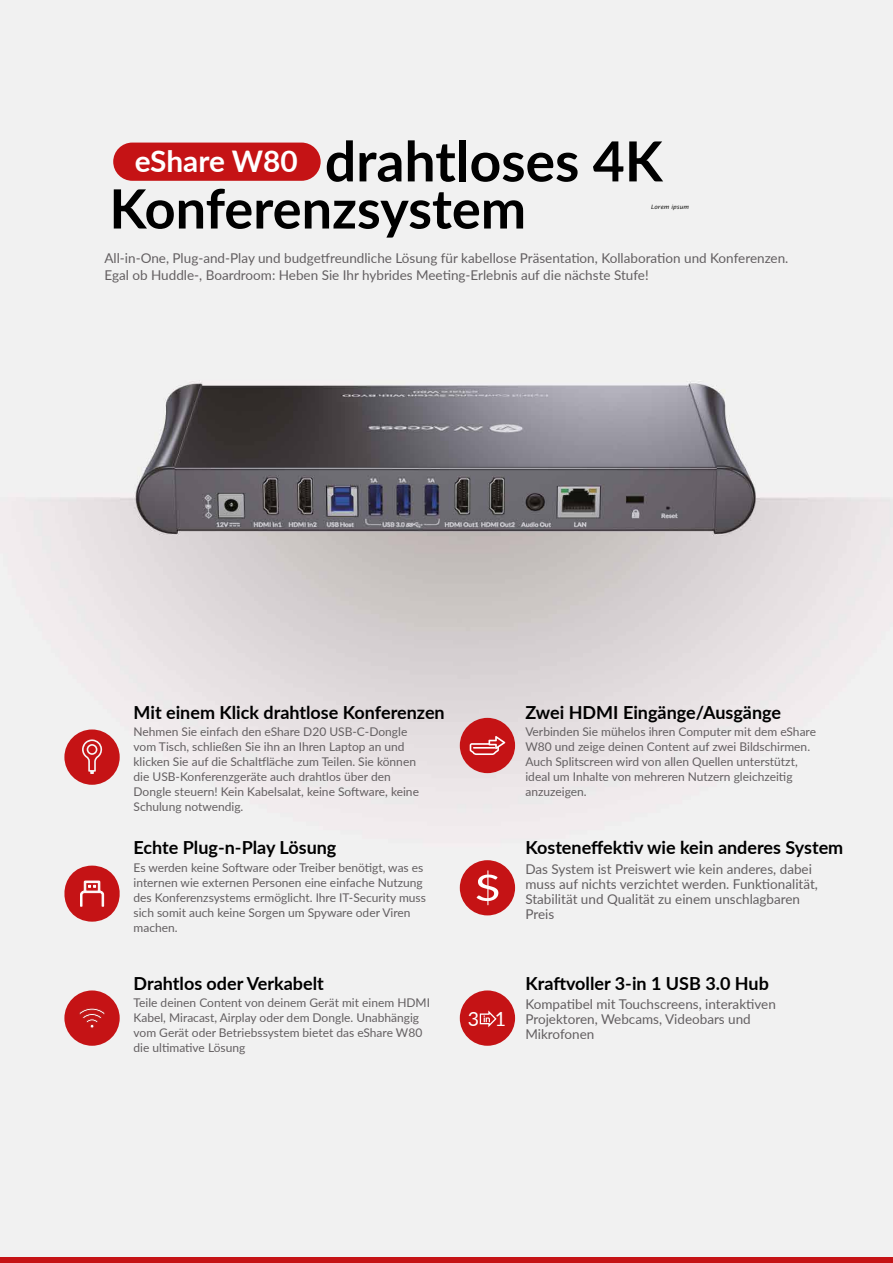
<style>
.page{position:relative;width:893px;height:1263px;background:#fff}
.page>*{position:absolute;margin:0;border:0;box-sizing:border-box;transform-origin:0 0}
.t1{font:700 55.2px "Lato";color:#000}
.t2{font:700 54.15px "Lato";color:#000}
.t3{font:700 29.85px "Lato";color:#fff}
.t4{font:19.5px "Lato";color:#fff}
.t5{font:700 18px "Lato";color:#000}
.t6{font:13.5px/15px "Lato";color:#635f61}
.t7{font:12px/15px "Lato";color:#635f61}
.t8{font:italic 6px "Lucida Sans";color:#1d1d1b}
</style>
<div class="page">
<img style="left:0;top:0;width:893px;height:1263px">
<div style="left:1px;top:1257px;width:892px;height:6px;background:#c51315"></div>
<div style="left:113px;top:143px;width:208px;height:38px;background:#c51315;border-radius:19px"></div>
<div style="left:460px;top:718px;width:55px;height:55px;background:#c51315;border-radius:50%"></div>
<svg style="left:469px;top:736px;width:36px;height:19px"></svg>
<div style="left:64px;top:729px;width:56px;height:56px;background:#c51315;border-radius:50%"></div>
<svg style="left:82px;top:739px;width:20px;height:35px"></svg>
<div style="left:460px;top:860px;width:55px;height:55px;background:#c51315;border-radius:50%"></div>
<svg style="left:476px;top:870px;width:22px;height:35px"></svg>
<div style="left:64px;top:990px;width:56px;height:56px;background:#c51315;border-radius:50%"></div>
<svg style="left:79px;top:1008px;width:26px;height:20px"></svg>
<div style="left:460px;top:990px;width:55px;height:56px;background:#c51315;border-radius:50%"></div>
<svg style="left:480px;top:1010px;width:17px;height:17px"></svg>
<svg style="left:55px;top:865px;width:74px;height:57px"></svg>
<h1 class="t1" style="left:325px;top:121px;width:339px">drahtloses 4K</h1>
<p class="t8" style="left:651px;top:204px;width:39px">Lorem ipsum</p>
<h3 class="t3" style="left:135px;top:139px;width:165px">eShare W80</h3>
<h2 class="t2" style="left:109px;top:169px;width:418px">Konferenzsystem</h2>
<p class="t6" style="left:104px;top:250px;width:685px;line-height:16.2px">All-in-One, Plug-and-Play und budgetfreundliche Lösung für kabellose Präsentation, Kollaboration und Konferenzen.<br>Egal ob Huddle-, Boardroom: Heben Sie Ihr hybrides Meeting-Erlebnis auf die nächste Stufe!</p>
<h3 class="t5" style="left:134px;top:699px;width:313px">Mit einem Klick drahtlose Konferenzen</h3>
<h3 class="t5" style="left:525px;top:699px;width:257px">Zwei HDMI Eingänge/Ausgänge</h3>
<p class="t7" style="left:134px;top:724px;width:287px">Nehmen Sie einfach den eShare D20 USB-C-Dongle vom Tisch, schließen Sie ihn an Ihren Laptop an und klicken Sie auf die Schaltfläche zum Teilen. Sie können die USB-Konferenzgeräte auch drahtlos über den Dongle steuern! Kein Kabelsalat, keine Software, keine Schulung notwendig.</p>
<p class="t7" style="left:525px;top:724px;width:292px">Verbinden Sie mühelos ihren Computer mit dem eShare W80 und zeige deinen Content auf zwei Bildschirmen.<br>Auch Splitscreen wird von allen Quellen unterstützt, ideal um Inhalte von mehreren Nutzern gleichzeitig anzuzeigen.</p>
<h3 class="t5" style="left:134px;top:835px;width:204px">Echte Plug-n-Play Lösung</h3>
<h3 class="t5" style="left:525px;top:835px;width:319px">Kosteneffektiv wie kein anderes System</h3>
<p class="t7" style="left:134px;top:860px;width:294px">Es werden keine Software oder Treiber benötigt, was es internen wie externen Personen eine einfache Nutzung des Konferenzsystems ermöglicht. Ihre IT-Security muss sich somit auch keine Sorgen um Spyware oder Viren machen.</p>
<p class="t6" style="left:525px;top:861px;width:294px">Das System ist Preiswert wie kein anderes, dabei muss auf nichts verzichtet werden. Funktionalität, Stabilität und Qualität zu einem unschlagbaren Preis</p>
<h3 class="t5" style="left:134px;top:970px;width:192px">Drahtlos oder Verkabelt</h3>
<h3 class="t5" style="left:525px;top:970px;width:245px">Kraftvoller 3-in 1 USB 3.0 Hub</h3>
<p class="t7" style="left:134px;top:995px;width:298px">Teile deinen Content von deinem Gerät mit einem HDMI Kabel, Miracast, Airplay oder dem Dongle. Unabhängig vom Gerät oder Betriebssystem bietet das eShare W80 die ultimative Lösung</p>
<h3 class="t4" style="left:468px;top:1005px;width:40px">3 1</h3>
<p class="t6" style="left:525px;top:995px;width:252px">Kompatibel mit Touchscreens, interaktiven<br>Projektoren, Webcams, Videobars und<br>Mikrofonen</p>
</div>
